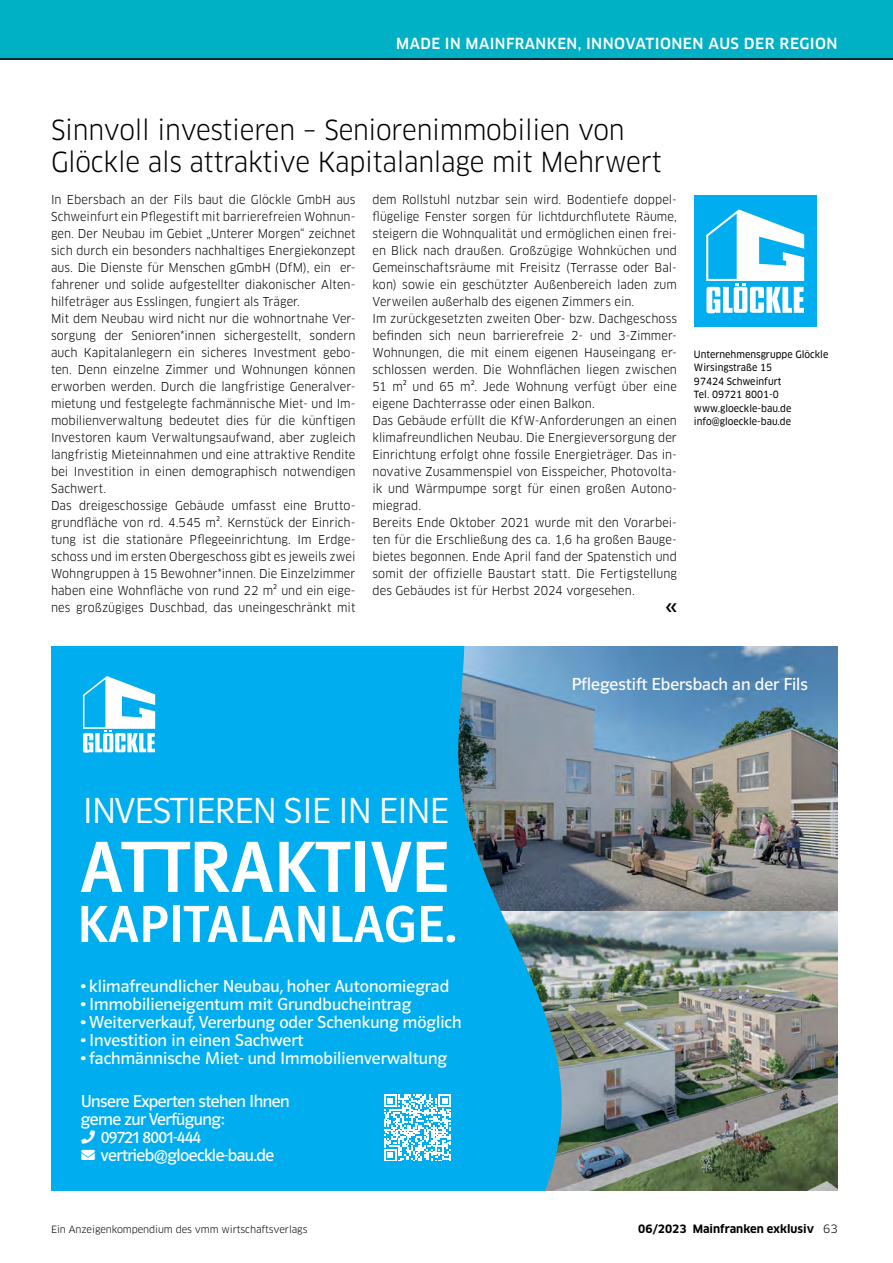
<style>
.page{position:relative;width:893px;height:1263px;background:#fff}
.page>*{position:absolute;margin:0;border:0;box-sizing:border-box;transform-origin:0 0}
.t1{font:75px "Polo 11 K Krftg";color:#fff}
.t2{font:54px "Polo 11 K Krftg";color:#fff}
.t3{font:37.5px "Polo 11 K Leicht";letter-spacing:-.02em;color:#fff}
.EXKLUSIV_-_Head_klei{font:27px/31.5px "Clan OT";letter-spacing:-.01em;color:#000;scale:.95 1}
.t4{font:18px "Polo 11 K Buch";color:#fff}
.t5{font:18px/18px "Polo 11 K Buch";letter-spacing:-.03em;color:#fff}
.EXKLUSIV_-_Rubrik{font:500 15px "Clan OT";letter-spacing:.03em;color:#fff;scale:.95 1}
.EXKLUSIV_-_Fliesstex{font:12px/17px "Clan OT";letter-spacing:.005em;color:#000;text-align:justify;scale:.95 1}
.t6{font:700 11.25px "Clan OT";color:#000}
.EXKLUSIV_-_Adresse{font:9.75px "Clan OT News";color:#000;scale:.95 1}
.t7{font:9.75px "Clan OT";letter-spacing:-.01em;color:#000}
.s1{font-weight:400}
</style>
<div class="page">
<div style="left:0;top:0;width:893px;height:60px;background:#00b1c5"></div>
<hr style="left:0;top:58px;width:893px;height:2px;background:#000">
<div style="left:694px;top:196px;width:122px;height:131px;background:#00aeef"></div>
<svg style="left:706px;top:209px;width:98px;height:104px"></svg>
<div style="left:51px;top:646px;width:787px;height:545px;background:#00aeef"></div>
<img style="left:562px;top:646px;width:276px;height:265px">
<img style="left:562px;top:911px;width:276px;height:280px">
<svg style="left:155px;top:646px;width:407px;height:545px"></svg>
<svg style="left:83px;top:676px;width:72px;height:77px"></svg>
<svg style="left:384px;top:1094px;width:67px;height:67px"></svg>
<p class="EXKLUSIV_-_Rubrik" style="left:396px;top:35px;width:466px">MADE IN MAINFRANKEN, INNOVATIONEN AUS DER REGION</p>
<p class="EXKLUSIV_-_Head_klei" style="left:51px;top:115px;width:644px">Sinnvoll investieren – Seniorenimmobilien von<br>Glöckle als attraktive Kapitalanlage mit Mehrwert</p>
<p class="EXKLUSIV_-_Fliesstex" style="left:51px;top:191px;width:322px">In Ebersbach an der Fils baut die Glöckle GmbH aus Schweinfurt ein Pflegestift mit barrierefreien Wohnun&shy;gen. Der Neubau im Gebiet „Unterer Morgen“ zeichnet sich durch ein besonders nachhaltiges Energiekonzept aus. Die Dienste für Menschen gGmbH (DfM), ein er&shy;fahrener und solide aufgestellter diakonischer Alten&shy;hilfeträger aus Esslingen, fungiert als Träger.</p>
<p class="EXKLUSIV_-_Fliesstex" style="left:51px;top:310px;width:322px">Mit dem Neubau wird nicht nur die wohnortnahe Ver&shy;sorgung der Senioren*innen sichergestellt, sondern auch Kapitalanlegern ein sicheres Investment gebo&shy;ten. Denn einzelne Zimmer und Wohnungen können erworben werden. Durch die langfristige Generalver&shy;mietung und festgelegte fachmännische Miet- und Im&shy;mobilienverwaltung bedeutet dies für die künftigen Investoren kaum Verwaltungsaufwand, aber zugleich langfristig Mieteinnahmen und eine attraktive Rendite bei Investition in einen demographisch notwendigen Sachwert.</p>
<p class="EXKLUSIV_-_Fliesstex" style="left:51px;top:497px;width:322px">Das dreigeschossige Gebäude umfasst eine Brutto&shy;grundfläche von rd. 4.545 m². Kernstück der Einrich&shy;tung ist die stationäre Pflegeeinrichtung. Im Erdge&shy;schoss und im ersten Obergeschoss gibt es jeweils zwei Wohngruppen à 15 Bewohner*innen. Die Einzelzimmer haben eine Wohnfläche von rund 22 m² und ein eige&shy;nes großzügiges Duschbad, das uneingeschränkt mit</p>
<p class="EXKLUSIV_-_Fliesstex" style="left:372px;top:191px;width:322px">dem Rollstuhl nutzbar sein wird. Bodentiefe doppel&shy;flügelige Fenster sorgen für lichtdurchflutete Räume, steigern die Wohnqualität und ermöglichen einen frei&shy;en Blick nach draußen. Großzügige Wohnküchen und Gemeinschaftsräume mit Freisitz (Terrasse oder Bal&shy;kon) sowie ein geschützter Außenbereich laden zum Verweilen außerhalb des eigenen Zimmers ein.</p>
<p class="EXKLUSIV_-_Fliesstex" style="left:372px;top:310px;width:322px">Im zurückgesetzten zweiten Ober- bzw. Dachgeschoss befinden sich neun barrierefreie 2- und 3-Zimmer-Wohnungen, die mit einem eigenen Hauseingang er&shy;schlossen werden. Die Wohnflächen liegen zwischen 51 m² und 65 m². Jede Wohnung verfügt über eine eigene Dachterrasse oder einen Balkon.</p>
<p class="EXKLUSIV_-_Fliesstex" style="left:372px;top:412px;width:322px">Das Gebäude erfüllt die KfW-Anforderungen an einen klimafreundlichen Neubau. Die Energieversorgung der Einrichtung erfolgt ohne fossile Energieträger. Das in&shy;novative Zusammenspiel von Eisspeicher, Photovolta&shy;ik und Wärmpumpe sorgt für einen großen Autono&shy;miegrad.</p>
<p class="EXKLUSIV_-_Fliesstex" style="left:372px;top:514px;width:322px">Bereits Ende Oktober 2021 wurde mit den Vorarbei&shy;ten für die Erschließung des ca. 1,6 ha großen Bauge&shy;bietes begonnen. Ende April fand der Spatenstich und somit der offizielle Baustart statt. Die Fertigstellung des Gebäudes ist für Herbst 2024 vorgesehen.</p>
<p class="EXKLUSIV_-_Adresse" style="left:694px;top:348px;width:143px">Unternehmensgruppe Glöckle</p>
<p class="EXKLUSIV_-_Adresse" style="left:694px;top:362px;width:84px">Wirsingstraße 15</p>
<p class="EXKLUSIV_-_Adresse" style="left:694px;top:375px;width:94px">97424 Schweinfurt</p>
<p class="EXKLUSIV_-_Adresse" style="left:694px;top:389px;width:91px">Tel. 09721 8001-0</p>
<p class="EXKLUSIV_-_Adresse" style="left:694px;top:402px;width:104px">www.gloeckle-bau.de</p>
<p class="EXKLUSIV_-_Adresse" style="left:694px;top:416px;width:104px">info@gloeckle-bau.de</p>
<p class="t3" style="left:83px;top:791px;width:368px">INVESTIEREN SIE IN EINE</p>
<p class="t1" style="left:79px;top:828px;width:371px">ATTRAKTIVE</p>
<p class="t2" style="left:77px;top:896px;width:381px">KAPITALANLAGE.</p>
<p class="t4" style="left:80px;top:976px;width:371px">•klimafreundlicher Neubau, hoher Autonomiegrad</p>
<p class="t4" style="left:80px;top:994px;width:333px">•Immobilieneigentum mit Grundbucheintrag</p>
<p class="t4" style="left:80px;top:1012px;width:383px">•Weiterverkauf, Vererbung oder Schenkung möglich</p>
<p class="t4" style="left:80px;top:1030px;width:225px">•Investition in einen Sachwert</p>
<p class="t4" style="left:80px;top:1048px;width:369px">•fachmännische Miet- und Immobilienverwaltung</p>
<p class="t5" style="left:81px;top:1092px;width:210px">Unsere Experten stehen Ihnen gerne zur Verfügung:</p>
<p class="t5" style="left:101px;top:1128px;width:175px">09721 8001-444 vertrieb@gloeckle-bau.de</p>
<p class="t4" style="left:571px;top:674px;width:238px">Pflegestift Ebersbach an der Fils</p>
<p class="t7" style="left:51px;top:1223px;width:258px">Ein Anzeigenkompendium des vmm wirtschaftsverlags</p>
<p class="t6" style="left:638px;top:1222px;width:201px">06/2023 Mainfranken exklusiv <span class="s1">63</span></p>
</div>
